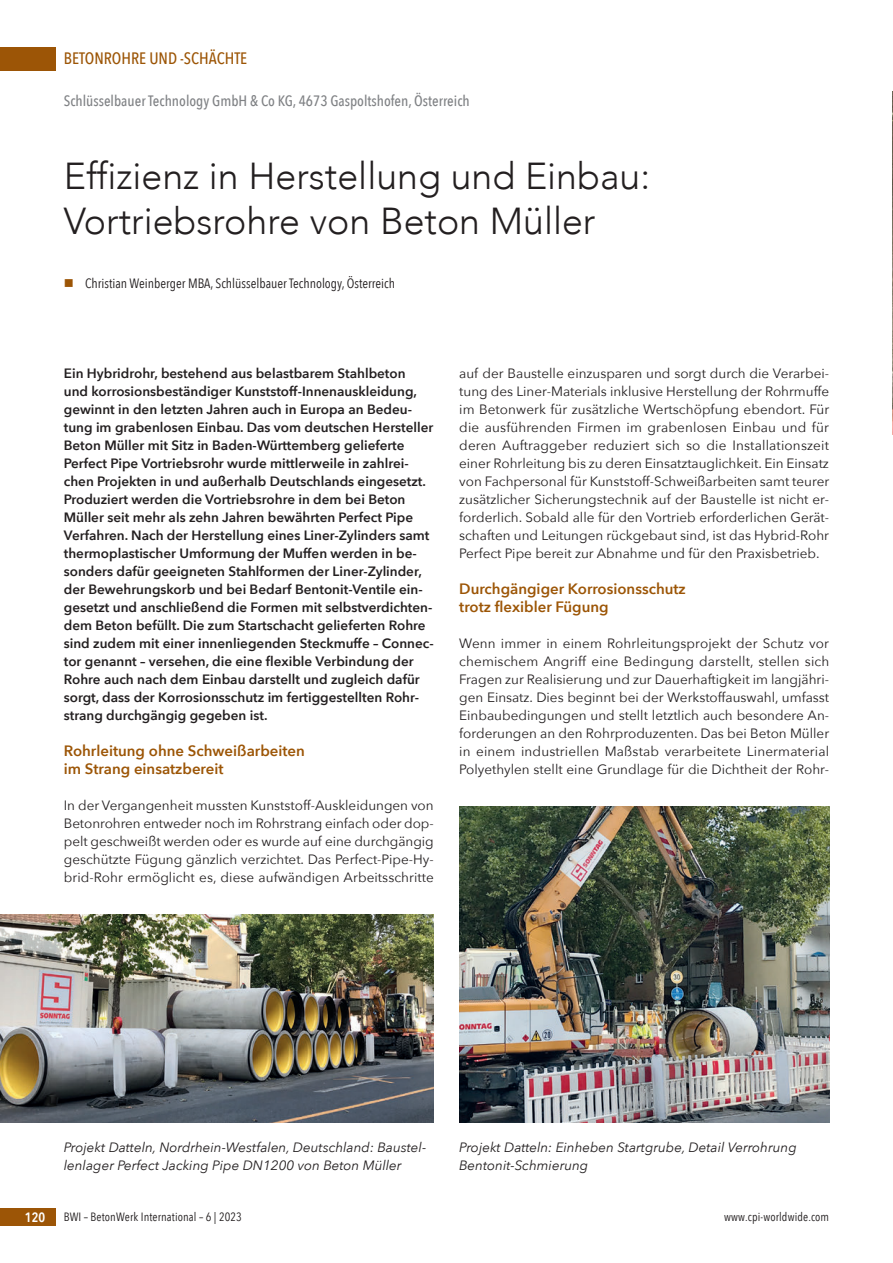
<style>
.page{position:relative;width:893px;height:1263px;background:#fff}
.page>*{position:absolute;margin:0;border:0;box-sizing:border-box;transform-origin:0 0}
.t1{font:300 37.5px/45px "Avenir";color:#231f20}
.t2{font:500 16.5px "Avenir Next Condensed";color:#9c5506}
.t3{font:600 15px/18px "Avenir Next";color:#9c5506}
.t4{font:500 15px "Avenir Next Condensed";color:#808285}
.t5{font:13.5px/18px "Avenir Next";color:#231f20;text-align:justify}
.t6{font:600 13.5px/18px "Avenir Next";color:#231f20}
.t7{font:italic 13.5px/18px "Avenir Next";color:#231f20}
.t8{font:13.5px "Avenir Next Condensed";color:#231f20}
.t9{font:600 13.5px "Avenir Next Condensed";color:#fff}
.t10{font:12px "Avenir Next Condensed";letter-spacing:.01em;color:#231f20}
.s1{color:#9c5506}
</style>
<div class="page">
<div style="left:0;top:47px;width:55px;height:23px;background:#9c5506"></div>
<div style="left:0;top:1208px;width:55px;height:18px;background:#9c5506"></div>
<img style="left:0;top:914px;width:434px;height:209px">
<img style="left:459px;top:807px;width:370px;height:316px">
<img style="left:892px;top:91px;width:1px;height:344px">
<p class="t2" style="left:64px;top:49px;width:185px">BETONROHRE UND -SCHÄCHTE</p>
<p class="t4" style="left:64px;top:92px;width:407px">Schlüsselbauer Technology GmbH &amp; Co KG, 4673 Gaspoltshofen, Österreich</p>
<h1 class="t1" style="left:64px;top:153px;width:588px">Effizienz in Herstellung und Einbau:<br>Vortriebsrohre von Beton Müller</h1>
<p class="t8" style="left:64px;top:272px;width:333px"><span class="s1">■</span> Christian Weinberger MBA, Schlüsselbauer Technology, Österreich</p>
<p class="t6" style="left:64px;top:364px;width:371px">Ein Hybridrohr, bestehend aus belastbarem Stahlbeton<br>und korrosionsbeständiger Kunststoff-Innenauskleidung, gewinnt in den letzten Jahren auch in Europa an Bedeu&shy;tung im grabenlosen Einbau. Das vom deutschen Hersteller Beton Müller mit Sitz in Baden-Württemberg gelieferte Perfect Pipe Vortriebsrohr wurde mittlerweile in zahlrei&shy;chen Projekten in und außerhalb Deutschlands eingesetzt.<br>Produziert werden die Vortriebsrohre in dem bei Beton Müller seit mehr als zehn Jahren bewährten Perfect Pipe Verfahren. Nach der Herstellung eines Liner-Zylinders samt thermoplastischer Umformung der Muffen werden in be&shy;sonders dafür geeigneten Stahlformen der Liner-Zylinder, der Bewehrungskorb und bei Bedarf Bentonit-Ventile ein&shy;gesetzt und anschließend die Formen mit selbstverdichten&shy;dem Beton befüllt. Die zum Startschacht gelieferten Rohre sind zudem mit einer innenliegenden Steckmuffe – Connec&shy;tor genannt – versehen, die eine flexible Verbindung der Rohre auch nach dem Einbau darstellt und zugleich dafür sorgt, dass der Korrosionsschutz im fertiggestellten Rohr&shy;strang durchgängig gegeben ist.</p>
<p class="t3" style="left:64px;top:741px;width:243px">Rohrleitung ohne Schweißarbeiten im Strang einsatzbereit</p>
<p class="t5" style="left:64px;top:796px;width:372px">In der Vergangenheit mussten Kunststoff-Auskleidungen von Betonrohren entweder noch im Rohrstrang einfach oder dop&shy;pelt geschweißt werden oder es wurde auf eine durchgängig geschützte Fügung gänzlich verzichtet. Das Perfect-Pipe-Hy&shy;brid-Rohr ermöglicht es, diese aufwändigen Arbeitsschritte</p>
<p class="t5" style="left:459px;top:364px;width:372px">auf der Baustelle einzusparen und sorgt durch die Verarbei&shy;tung des Liner-Materials inklusive Herstellung der Rohrmuffe im Betonwerk für zusätzliche Wertschöpfung ebendort. Für die ausführenden Firmen im grabenlosen Einbau und für deren Auftraggeber reduziert sich so die Installationszeit einer Rohrleitung bis zu deren Einsatztauglichkeit. Ein Einsatz von Fachpersonal für Kunststoff-Schweißarbeiten samt teurer zusätzlicher Sicherungstechnik auf der Baustelle ist nicht er&shy;forderlich. Sobald alle für den Vortrieb erforderlichen Gerät&shy;schaften und Leitungen rückgebaut sind, ist das Hybrid-Rohr Perfect Pipe bereit zur Abnahme und für den Praxisbetrieb.</p>
<p class="t3" style="left:459px;top:579px;width:228px">Durchgängiger Korrosionsschutz trotz flexibler Fügung</p>
<p class="t5" style="left:459px;top:634px;width:372px">Wenn immer in einem Rohrleitungsprojekt der Schutz vor chemischem Angriff eine Bedingung darstellt, stellen sich Fragen zur Realisierung und zur Dauerhaftigkeit im langjähri&shy;gen Einsatz. Dies beginnt bei der Werkstoffauswahl, umfasst Einbaubedingungen und stellt letztlich auch besondere An&shy;forderungen an den Rohrproduzenten. Das bei Beton Müller in einem industriellen Maßstab verarbeitete Linermaterial Polyethylen stellt eine Grundlage für die Dichtheit der Rohr-</p>
<p class="t7" style="left:64px;top:1138px;width:364px">Projekt Datteln, Nordrhein-Westfalen, Deutschland: Baustel&shy;lenlager Perfect Jacking Pipe DN1200 von Beton Müller</p>
<p class="t7" style="left:459px;top:1138px;width:339px">Projekt Datteln: Einheben Startgrube, Detail Verrohrung<br>Bentonit-Schmierung</p>
<p class="t9" style="left:25px;top:1206px;width:22px">120</p>
<p class="t10" style="left:64px;top:1207px;width:180px">BWI – BetonWerk International – 6 | 2023</p>
<p class="t10" style="left:724px;top:1207px;width:107px">www.cpi-worldwide.com</p>
</div>
